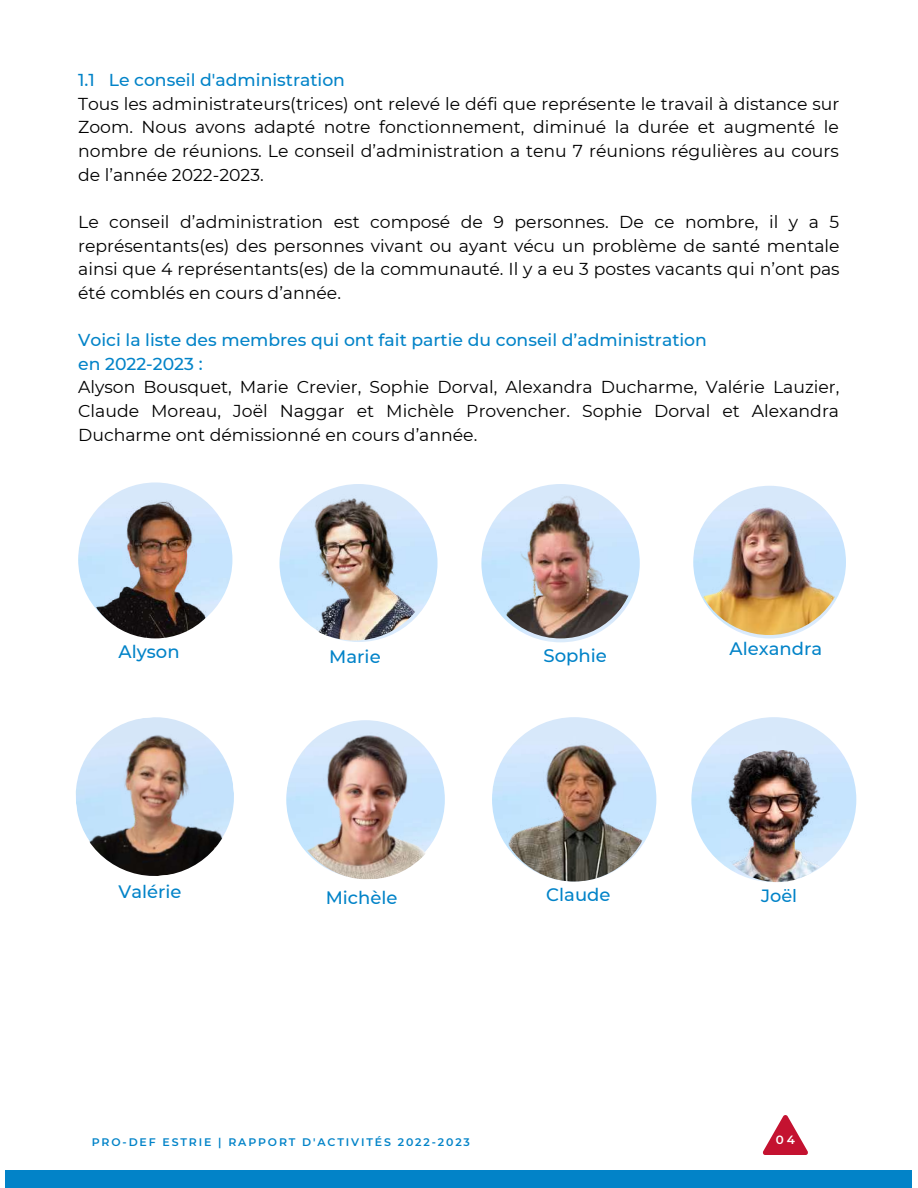
<style>
.page{position:relative;width:918px;height:1188px;background:#fff}
.page>*{position:absolute;margin:0;border:0;box-sizing:border-box;transform-origin:0 0}
.t1{font:500 18.15px "Montserrat";color:#0283c8}
.t2{font:500 18px "Montserrat";color:#0283c8}
.t3{font:500 17.7px "Montserrat";color:#0283c8}
.t4{font:17.25px/23.7px "Montserrat";color:#000;text-align:justify}
.t5{font:500 17.25px/23.7px "Montserrat";color:#0283c8}
.t6{font:600 12px "Montserrat";color:#fff}
.t7{font:600 10.95px "Montserrat";letter-spacing:.17em;color:#0283c8}
</style>
<div class="page">
<div style="left:6px;top:1170px;width:906px;height:18px;background:#0283c8"></div>
<svg style="left:763px;top:1115px;width:45px;height:40px"></svg>
<img style="left:693px;top:486px;width:153px;height:152px;border-radius:50%">
<img style="left:693px;top:483px;width:152px;height:152px;border-radius:50%">
<img style="left:78px;top:482px;width:154px;height:155px;border-radius:50%">
<img style="left:83px;top:494px;width:144px;height:144px;border-radius:50%">
<img style="left:691px;top:717px;width:165px;height:165px;border-radius:50%">
<img style="left:711px;top:750px;width:132px;height:132px;border-radius:50%">
<img style="left:288px;top:722px;width:157px;height:158px">
<img style="left:481px;top:484px;width:159px;height:158px;border-radius:50%">
<img style="left:485px;top:488px;width:151px;height:150px;border-radius:50%">
<img style="left:279px;top:484px;width:159px;height:158px;border-radius:50%">
<img style="left:275px;top:482px;width:158px;height:159px;border-radius:50%">
<img style="left:76px;top:717px;width:158px;height:159px">
<img style="left:492px;top:717px;width:164px;height:165px;border-radius:50%">
<img style="left:497px;top:727px;width:154px;height:155px;border-radius:50%">
<p class="t5" style="left:78px;top:68px;width:268px">1.1 Le conseil d'administration</p>
<p class="t4" style="left:78px;top:92px;width:763px">Tous les administrateurs(trices) ont relevé le défi que représente le travail à distance sur Zoom. Nous avons adapté notre fonctionnement, diminué la durée et augmenté le nombre de réunions. Le conseil d’administration a tenu 7 réunions régulières au cours de l’année 2022‑2023.</p>
<p class="t4" style="left:78px;top:210px;width:763px">Le conseil d’administration est composé de 9 personnes. De ce nombre, il y a 5 représentants(es) des personnes vivant ou ayant vécu un problème de santé mentale ainsi que 4 représentants(es) de la communauté. Il y a eu 3 postes vacants qui n’ont pas été comblés en cours d’année.</p>
<p class="t5" style="left:78px;top:328px;width:630px">Voici la liste des membres qui ont fait partie du conseil d’administration en 2022-2023 :</p>
<p class="t4" style="left:78px;top:375px;width:763px">Alyson Bousquet, Marie Crevier, Sophie Dorval, Alexandra Ducharme, Valérie Lauzier, Claude Moreau, Joël Naggar et Michèle Provencher. Sophie Dorval et Alexandra Ducharme ont démissionné en cours d’année.</p>
<p class="t2" style="left:119px;top:641px;width:62px">Alyson</p>
<p class="t2" style="left:329px;top:645px;width:53px">Marie</p>
<p class="t1" style="left:543px;top:644px;width:65px">Sophie</p>
<p class="t2" style="left:730px;top:638px;width:94px">Alexandra</p>
<p class="t2" style="left:119px;top:880px;width:64px">Valérie</p>
<p class="t2" style="left:546px;top:884px;width:66px">Claude</p>
<p class="t2" style="left:326px;top:887px;width:73px">Michèle</p>
<p class="t3" style="left:761px;top:885px;width:38px">Joël</p>
<p class="t7" style="left:92px;top:1135px;width:380px">PRO-DEF ESTRIE | RAPPORT D'ACTIVITÉS 2022-2023</p>
<p class="t6" style="left:776px;top:1132px;width:21px">04</p>
</div>
